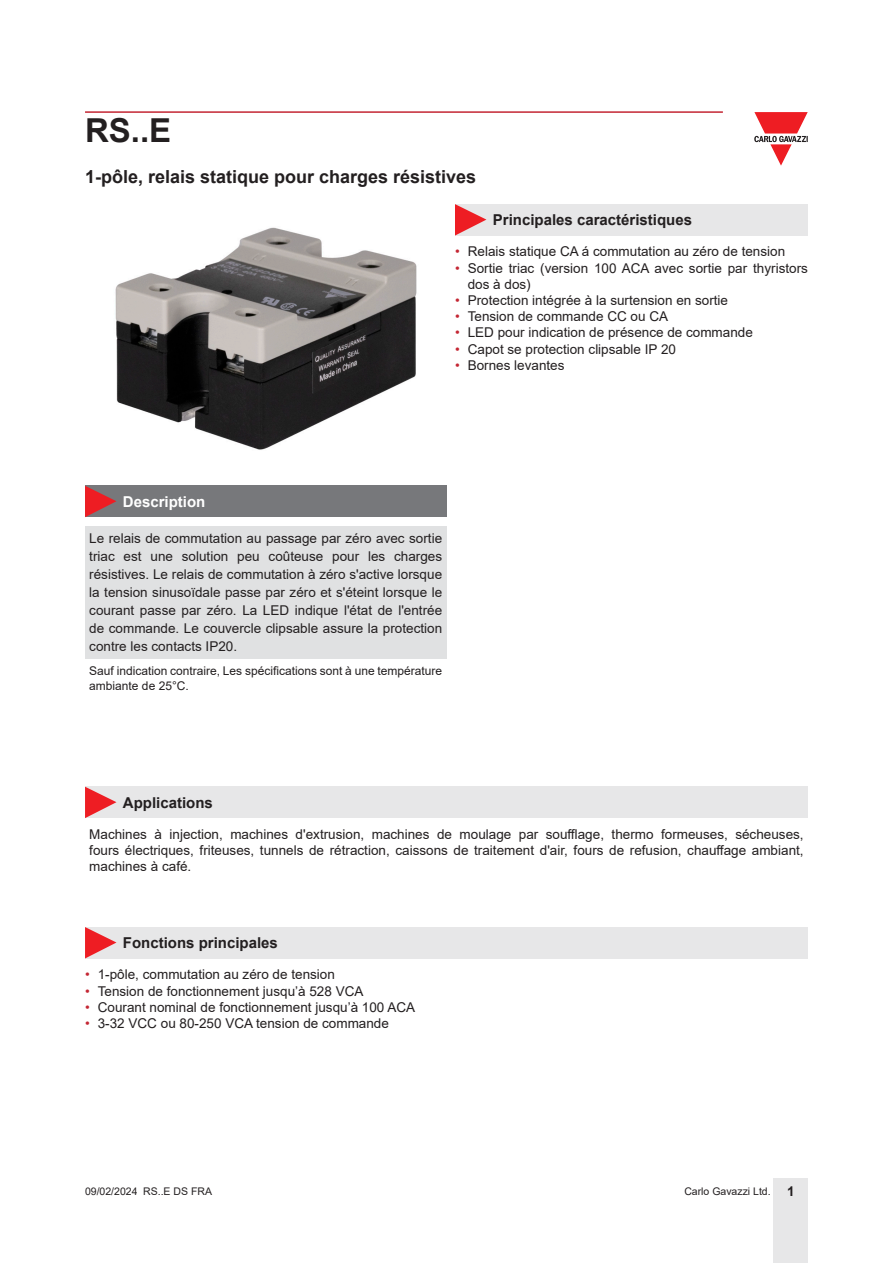
<style>
.page{position:relative;width:893px;height:1263px;background:#fff}
.page>*{position:absolute;margin:0;border:0;box-sizing:border-box;transform-origin:0 0}
.t1{font:700 33px "Arial";color:#231f20}
.Titolo02{font:700 18px "Arial";color:#231f20}
.Titolo03{font:700 15px "Arial";color:#231f20}
.Titolo03-2{font:700 15px "Arial";color:#fff}
.Testo{font:13.5px/18px "Arial";color:#231f20;text-align:justify}
.Testo-2{font:12px "Arial";color:#231f20}
.t2{font:10.5px "Arial";color:#231f20}
.s1{color:#c42633}
.s2{font-weight:700;font-size:13.5px}
</style>
<div class="page">
<div style="left:774px;top:1178px;width:34px;height:85px;background:#e7e7e8"></div>
<svg style="left:754px;top:112px;width:54px;height:54px"></svg>
<hr style="left:85px;top:111px;width:638px;height:2px;background:#c42633">
<div style="left:455px;top:204px;width:353px;height:32px;background:#e7e7e8"></div>
<svg style="left:455px;top:204px;width:31px;height:32px"></svg>
<div style="left:85px;top:526px;width:361px;height:132px;background:#e0e1e2"></div>
<div style="left:85px;top:787px;width:723px;height:31px;background:#e7e7e8"></div>
<svg style="left:85px;top:787px;width:31px;height:31px"></svg>
<div style="left:85px;top:927px;width:723px;height:31px;background:#e7e7e8"></div>
<svg style="left:85px;top:927px;width:31px;height:31px"></svg>
<div style="left:85px;top:486px;width:361px;height:31px;background:#77787b"></div>
<svg style="left:85px;top:486px;width:31px;height:31px"></svg>
<img style="left:115px;top:227px;width:302px;height:223px">
<p class="t1" style="left:85px;top:108px;width:88px">RS..E</p>
<p class="Titolo02" style="left:85px;top:164px;width:393px">1-pôle, relais statique pour charges résistives</p>
<p class="Titolo03" style="left:493px;top:209px;width:201px">Principales caractéristiques</p>
<p class="Testo" style="left:455px;top:243px;width:332px"><span class="s1">•</span> Relais statique CA á commutation au zéro de tension</p>
<p class="Testo" style="left:468px;top:260px;width:342px;line-height:16.2px;text-indent:-13px"><span class="s1">•</span> Sortie triac (version 100 ACA avec sortie par thyristors dos à dos)</p>
<p class="Testo" style="left:455px;top:291px;width:275px"><span class="s1">•</span> Protection intégrée à la surtension en sortie</p>
<p class="Testo" style="left:455px;top:307px;width:215px"><span class="s1">•</span> Tension de commande CC ou CA</p>
<p class="Testo" style="left:455px;top:324px;width:299px"><span class="s1">•</span> LED pour indication de présence de commande</p>
<p class="Testo" style="left:455px;top:340px;width:223px"><span class="s1">•</span> Capot se protection clipsable IP 20</p>
<p class="Testo" style="left:455px;top:356px;width:111px"><span class="s1">•</span> Bornes levantes</p>
<p class="Titolo03-2" style="left:123px;top:491px;width:84px">Description</p>
<p class="Testo" style="left:89px;top:529px;width:354px">Le relais de commutation au passage par zéro avec sortie triac est une solution peu coûteuse pour les charges résistives. Le relais de commutation à zéro s'active lorsque la tension sinusoïdale passe par zéro et s'éteint lorsque le courant passe par zéro. La LED indique l'état de l'entrée de commande. Le couvercle clipsable assure la protection contre les contacts IP20.</p>
<p class="Testo-2" style="left:89px;top:662px;width:354px">Sauf indication contraire, Les spécifications sont à une température</p>
<p class="Testo-2" style="left:89px;top:677px;width:101px">ambiante de 25°C.</p>
<p class="Titolo03" style="left:123px;top:792px;width:92px">Applications</p>
<p class="Testo" style="left:89px;top:826px;width:716px;line-height:16.2px">Machines à injection, machines d'extrusion, machines de moulage par soufflage, thermo formeuses, sécheuses, fours électriques, friteuses, tunnels de rétraction, caissons de traitement d'air, fours de refusion, chauffage ambiant, machines à café.</p>
<p class="Titolo03" style="left:123px;top:932px;width:157px">Fonctions principales</p>
<p class="Testo" style="left:85px;top:965px;width:251px"><span class="s1">•</span> 1-pôle, commutation au zéro de tension</p>
<p class="Testo" style="left:85px;top:982px;width:280px"><span class="s1">•</span> Tension de fonctionnement jusqu’à 528 VCA</p>
<p class="Testo" style="left:85px;top:998px;width:332px"><span class="s1">•</span> Courant nominal de fonctionnement jusqu’à 100 ACA</p>
<p class="Testo" style="left:85px;top:1014px;width:305px"><span class="s1">•</span> 3-32 VCC ou 80-250 VCA tension de commande</p>
<p class="t2" style="left:85px;top:1183px;width:128px">09/02/2024 RS..E DS FRA</p>
<p class="t2" style="left:684px;top:1183px;width:112px">Carlo Gavazzi Ltd. <span class="s2">1</span></p>
</div>
